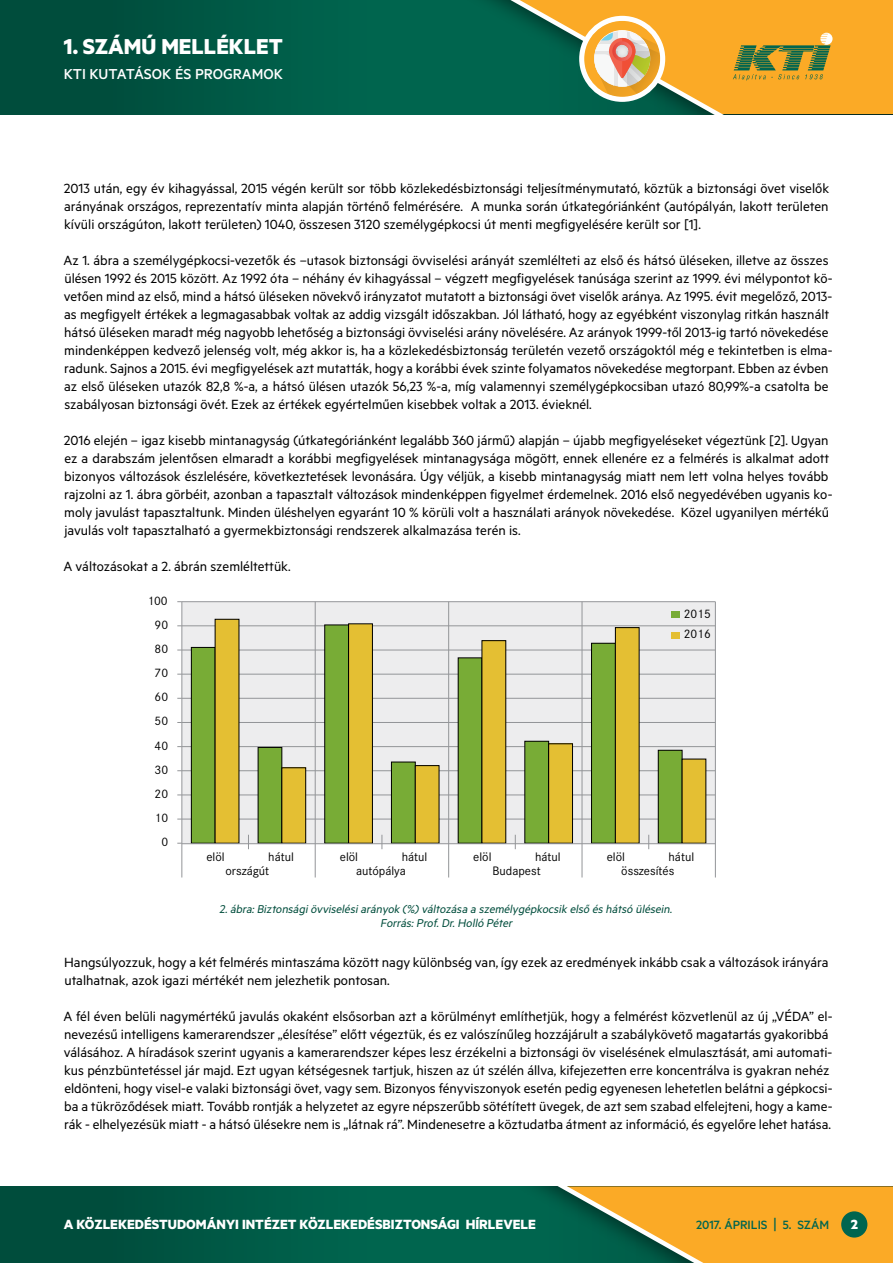
<style>
.page{position:relative;width:893px;height:1263px;background:#fff}
.page>*{position:absolute;margin:0;border:0;box-sizing:border-box;transform-origin:0 0}
.t1{font:700 24.3px "Metric";color:#fff}
.t2{font:500 16.2px "Metric";color:#fff}
.t3{font:15px/18px "Metric";color:#000}
.t4{font:700 15px "Metric";color:#fff}
.t5{font:500 13.5px "Metric";color:#00654f}
.t6{font:italic 12.75px/14.2px "Metric";color:#004d3c;text-align:center}
.t7{font:12.75px/20.9px "Corporate S";color:#000}
.s1{font-size:18.15px}
</style>
<div class="page">
<svg style="left:0;top:1186px;width:371px;height:77px;background:#005542"></svg>
<svg style="left:374px;top:1186px;width:519px;height:77px;background:#7d873c"></svg>
<div style="left:841px;top:1211px;width:26px;height:26px;background:#00654f;border-radius:50%"></div>
<div style="left:0;top:0;width:893px;height:114px;background:#00513f"></div>
<svg style="left:292px;top:0;width:601px;height:114px;background:#68813e"></svg>
<svg style="left:733px;top:33px;width:99px;height:47px;background:#af9636"></svg>
<svg style="left:584px;top:20px;width:77px;height:77px;background:#e1b87c"></svg>
<div style="left:579px;top:16px;width:86px;height:86px;border:5px solid #fff;border-radius:50%"></div>
<div style="left:182px;top:602px;width:533px;height:241px;background:#ededee"></div>
<hr style="left:182px;top:819px;width:533px;height:1px;background:#939598">
<hr style="left:182px;top:794px;width:533px;height:1px;background:#939598">
<hr style="left:182px;top:770px;width:533px;height:1px;background:#939598">
<hr style="left:182px;top:746px;width:533px;height:1px;background:#939598">
<hr style="left:182px;top:722px;width:533px;height:1px;background:#939598">
<hr style="left:182px;top:698px;width:533px;height:1px;background:#939598">
<hr style="left:182px;top:674px;width:533px;height:1px;background:#939598">
<hr style="left:182px;top:650px;width:533px;height:1px;background:#939598">
<hr style="left:182px;top:625px;width:533px;height:1px;background:#939598">
<hr style="left:182px;top:601px;width:533px;height:1px;background:#939598">
<div style="left:191px;top:647px;width:24px;height:196px;background:#78ac36"></div>
<div style="left:191px;top:647px;width:24px;height:196px;border:1px solid #000"></div>
<div style="left:258px;top:747px;width:24px;height:96px;background:#78ac36"></div>
<div style="left:258px;top:747px;width:24px;height:96px;border:1px solid #000"></div>
<div style="left:325px;top:625px;width:24px;height:218px;background:#78ac36"></div>
<div style="left:324px;top:625px;width:25px;height:218px;border:1px solid #000"></div>
<div style="left:391px;top:762px;width:24px;height:81px;background:#78ac36"></div>
<div style="left:391px;top:762px;width:24px;height:81px;border:1px solid #000"></div>
<div style="left:458px;top:658px;width:24px;height:185px;background:#78ac36"></div>
<div style="left:458px;top:658px;width:24px;height:185px;border:1px solid #000"></div>
<div style="left:525px;top:741px;width:24px;height:102px;background:#78ac36"></div>
<div style="left:591px;top:643px;width:24px;height:200px;background:#78ac36"></div>
<div style="left:591px;top:643px;width:25px;height:200px;border:1px solid #000"></div>
<div style="left:658px;top:750px;width:24px;height:93px;background:#78ac36"></div>
<div style="left:658px;top:750px;width:24px;height:93px;border:1px solid #000"></div>
<div style="left:215px;top:619px;width:24px;height:224px;background:#e4bf33"></div>
<div style="left:282px;top:768px;width:24px;height:75px;background:#e4bf33"></div>
<div style="left:282px;top:767px;width:24px;height:76px;border:1px solid #000"></div>
<div style="left:349px;top:624px;width:23px;height:219px;background:#e4bf33"></div>
<div style="left:348px;top:624px;width:25px;height:219px;border:1px solid #000"></div>
<div style="left:415px;top:766px;width:24px;height:77px;background:#e4bf33"></div>
<div style="left:415px;top:765px;width:24px;height:78px;border:1px solid #000"></div>
<div style="left:482px;top:641px;width:24px;height:202px;background:#e4bf33"></div>
<div style="left:549px;top:744px;width:23px;height:99px;background:#e4bf33"></div>
<div style="left:548px;top:743px;width:25px;height:100px;border:1px solid #000"></div>
<div style="left:615px;top:628px;width:24px;height:215px;background:#e4bf33"></div>
<div style="left:615px;top:627px;width:24px;height:216px;border:1px solid #000"></div>
<div style="left:682px;top:759px;width:24px;height:84px;background:#e4bf33"></div>
<hr style="left:181px;top:602px;width:1px;height:275px;background:#939598">
<hr style="left:182px;top:843px;width:533px;height:1px;background:#939598">
<svg style="left:248px;top:835px;width:1px;height:14px"></svg>
<hr style="left:315px;top:602px;width:1px;height:275px;background:#939598">
<svg style="left:382px;top:835px;width:1px;height:14px"></svg>
<hr style="left:448px;top:602px;width:1px;height:275px;background:#939598">
<svg style="left:515px;top:835px;width:1px;height:14px"></svg>
<hr style="left:582px;top:602px;width:1px;height:275px;background:#939598">
<svg style="left:648px;top:835px;width:1px;height:14px"></svg>
<div style="left:671px;top:611px;width:9px;height:6px;background:#78ac36"></div>
<div style="left:671px;top:632px;width:9px;height:6px;background:#e4bf33"></div>
<hr style="left:715px;top:602px;width:1px;height:275px;background:#939598">
<h1 class="t1" style="left:64px;top:31px;width:220px">1. SZÁMÚ MELLÉKLET</h1>
<p class="t2" style="left:64px;top:65px;width:221px">KTI KUTATÁSOK ÉS PROGRAMOK</p>
<p class="t3" style="left:64px;top:178px;width:767px;text-align:justify">2013 után, egy év kihagyással, 2015 végén került sor több közlekedésbiztonsági teljesítménymutató, köztük a biztonsági övet viselők arányának országos, reprezentatív minta alapján történő felmérésére. A munka során útkategóriánként (autópályán, lakott területen kívüli országúton, lakott területen) 1040, összesen 3120 személygépkocsi út menti megfigyelésére került sor [1].</p>
<p class="t3" style="left:63px;top:250px;width:771px">Az 1. ábra a személygépkocsi-vezetők és –utasok biztonsági övviselési arányát szemlélteti az első és hátsó üléseken, illetve az összes ülésen 1992 és 2015 között. Az 1992 óta – néhány év kihagyással – végzett megfigyelések tanúsága szerint az 1999. évi mélypontot kö&shy;vetően mind az első, mind a hátsó üléseken növekvő irányzatot mutatott a biztonsági övet viselők aránya. Az 1995. évit megelőző, 2013- as megfigyelt értékek a legmagasabbak voltak az addig vizsgált időszakban. Jól látható, hogy az egyébként viszonylag ritkán használt hátsó üléseken maradt még nagyobb lehetőség a biztonsági övviselési arány növelésére. Az arányok 1999-től 2013-ig tartó növekedése mindenképpen kedvező jelenség volt, még akkor is, ha a közlekedésbiztonság területén vezető országoktól még e tekintetben is elma&shy;radunk. Sajnos a 2015. évi megfigyelések azt mutatták, hogy a korábbi évek szinte folyamatos növekedése megtorpant. Ebben az évben az első üléseken utazók 82,8 %-a, a hátsó ülésen utazók 56,23 %-a, míg valamennyi személygépkocsiban utazó 80,99%-a csatolta be szabályosan biztonsági övét. Ezek az értékek egyértelműen kisebbek voltak a 2013. évieknél.</p>
<p class="t3" style="left:64px;top:430px;width:770px">2016 elején – igaz kisebb mintanagyság (útkategóriánként legalább 360 jármű) alapján – újabb megfigyeléseket végeztünk [2]. Ugyan ez a darabszám jelentősen elmaradt a korábbi megfigyelések mintanagysága mögött, ennek ellenére ez a felmérés is alkalmat adott bizonyos változások észlelésére, következtetések levonására. Úgy véljük, a kisebb mintanagyság miatt nem lett volna helyes tovább rajzolni az 1. ábra görbéit, azonban a tapasztalt változások mindenképpen figyelmet érdemelnek. 2016 első negyedévében ugyanis ko&shy;moly javulást tapasztaltunk. Minden üléshelyen egyaránt 10 % körüli volt a használati arányok növekedése. Közel ugyanilyen mértékű javulás volt tapasztalható a gyermekbiztonsági rendszerek alkalmazása terén is.</p>
<p class="t3" style="left:63px;top:556px;width:229px">A változásokat a 2. ábrán szemléltettük.</p>
<p class="t7" style="left:147px;top:590px;width:22px">100</p>
<p class="t7" style="left:154px;top:614px;width:15px">90</p>
<p class="t7" style="left:154px;top:638px;width:15px">80</p>
<p class="t7" style="left:154px;top:662px;width:15px">70</p>
<p class="t7" style="left:154px;top:687px;width:15px">60</p>
<p class="t7" style="left:154px;top:711px;width:15px">50</p>
<p class="t7" style="left:154px;top:735px;width:15px">40</p>
<p class="t7" style="left:154px;top:759px;width:15px">30</p>
<p class="t7" style="left:154px;top:783px;width:15px">20</p>
<p class="t7" style="left:154px;top:807px;width:15px">10</p>
<p class="t7" style="left:162px;top:832px;width:8px">0</p>
<p class="t7" style="left:684px;top:603px;width:29px">2015<br>2016</p>
<p class="t7" style="left:206px;top:846px;width:20px">elöl</p>
<p class="t7" style="left:268px;top:846px;width:27px">hátul</p>
<p class="t7" style="left:340px;top:846px;width:20px">elöl</p>
<p class="t7" style="left:402px;top:846px;width:27px">hátul</p>
<p class="t7" style="left:473px;top:846px;width:20px">elöl</p>
<p class="t7" style="left:535px;top:846px;width:27px">hátul</p>
<p class="t7" style="left:607px;top:846px;width:20px">elöl</p>
<p class="t7" style="left:669px;top:846px;width:27px">hátul</p>
<p class="t7" style="left:226px;top:860px;width:45px">országút</p>
<p class="t7" style="left:356px;top:860px;width:51px">autópálya</p>
<p class="t7" style="left:493px;top:860px;width:50px">Budapest</p>
<p class="t7" style="left:621px;top:860px;width:54px">összesítés</p>
<p class="t6" style="left:219px;top:901px;width:457px">2.ábra:Biztonságiövviselésiarányok (%)változása a személygépkocsik első és hátsó ülésein.<br>Forrás:Prof.Dr.Holló Péter</p>
<p class="t3" style="left:64px;top:952px;width:766px">Hangsúlyozzuk, hogy a két felmérés mintaszáma között nagy különbség van, így ezek az eredmények inkább csak a változások irányára utalhatnak, azok igazi mértékét nem jelezhetik pontosan.</p>
<p class="t3" style="left:63px;top:1006px;width:771px">A fél éven belüli nagymértékű javulás okaként elsősorban azt a körülményt említhetjük, hogy a felmérést közvetlenül az új „VÉDA” el&shy;nevezésű intelligens kamerarendszer „élesítése” előtt végeztük, és ez valószínűleg hozzájárult a szabálykövető magatartás gyakoribbá válásához. A híradások szerint ugyanis a kamerarendszer képes lesz érzékelni a biztonsági öv viselésének elmulasztását, ami automati&shy;kus pénzbüntetéssel jár majd. Ezt ugyan kétségesnek tartjuk, hiszen az út szélén állva, kifejezetten erre koncentrálva is gyakran nehéz eldönteni, hogy visel-e valaki biztonsági övet, vagy sem. Bizonyos fényviszonyok esetén pedig egyenesen lehetetlen belátni a gépkocsi&shy;ba a tükröződések miatt. Tovább rontják a helyzetet az egyre népszerűbb sötétített üvegek, de azt sem szabad elfelejteni, hogy a kame&shy;rák - elhelyezésük miatt - a hátsó ülésekre nem is „látnak rá”. Mindenesetre a köztudatba átment az információ, és egyelőre lehet hatása.</p>
<p class="t4" style="left:64px;top:1215px;width:474px">A KÖZLEKEDÉSTUDOMÁNYI INTÉZET KÖZLEKEDÉSBIZTONSÁGI HÍRLEVELE</p>
<p class="t5" style="left:696px;top:1217px;width:135px">2017. ÁPRILIS <span class="s1">|</span> 5. SZÁM</p>
<p class="t4" style="left:851px;top:1215px;width:9px">2</p>
</div>
